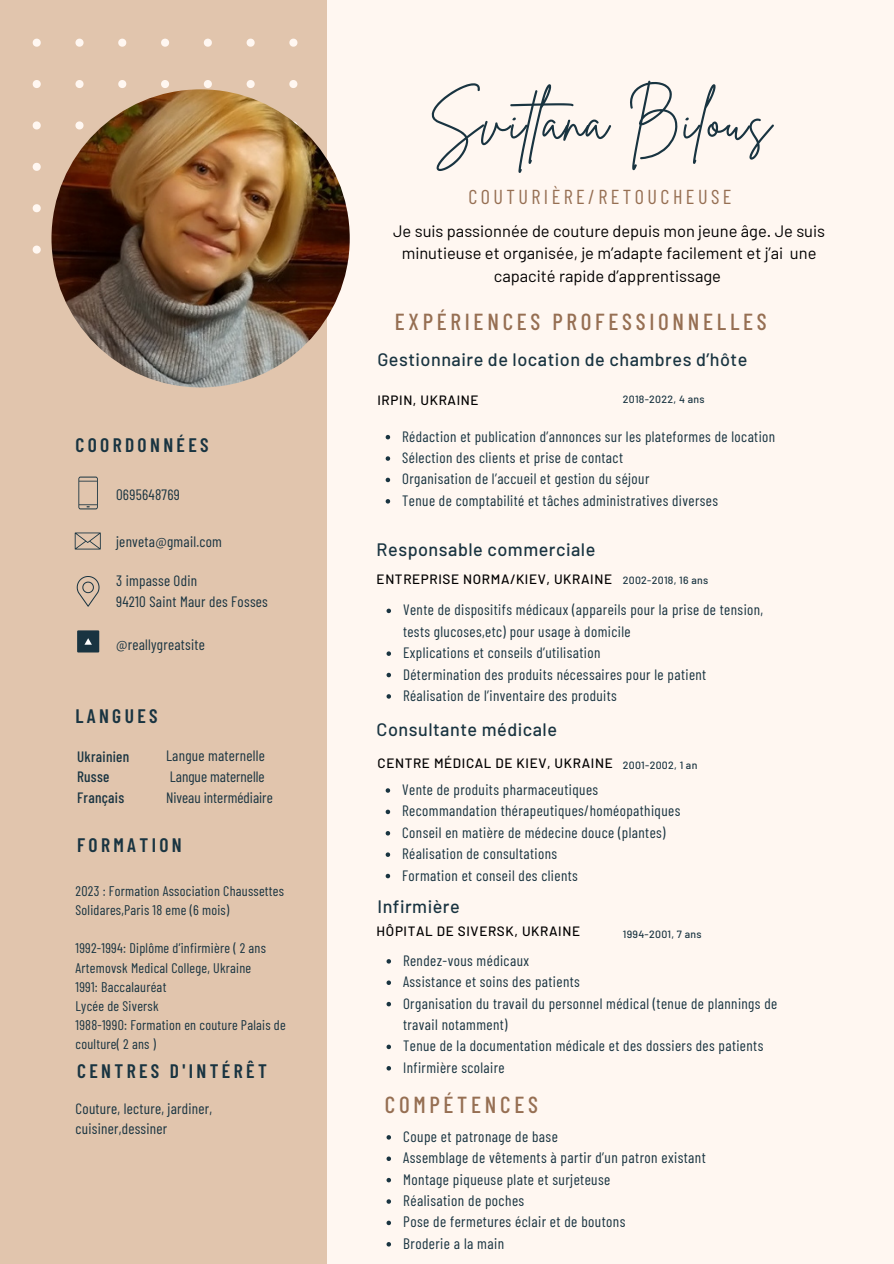
<style>
.page{position:relative;width:894px;height:1264px;background:#fff}
.page>*{position:absolute;margin:0;border:0;box-sizing:border-box;transform-origin:0 0}
.t1{font:56.25px "Brittany Signature";letter-spacing:.02em;color:#193441}
.t2{font:500 23.1px "Barlow Condensed";letter-spacing:.16em;color:#966f53}
.t3{font:20.1px "Barlow Condensed";letter-spacing:.17em;color:#966f53}
.t4{font:600 19.5px "Barlow Condensed";letter-spacing:.17em;color:#193441}
.t5{font:500 18px "Barlow";letter-spacing:.03em;color:#193441}
.t6{font:16.5px/22.5px "Barlow";color:#000;text-align:center}
.t7{font:15.15px "Barlow Condensed";letter-spacing:.03em;color:#193441}
.t8{font:15px/21.3px "Barlow Condensed";letter-spacing:.03em;color:#193441}
.t9{font:15px "Barlow Condensed";color:#193441}
.t10{font:500 15px "Barlow Condensed";letter-spacing:.02em;color:#193441}
.t11{font:13.95px/19.2px "Barlow Condensed";letter-spacing:.02em;color:#193441}
.t12{font:500 13.5px "Barlow";letter-spacing:.045em;color:#000}
.t13{font:500 10.5px "Barlow";letter-spacing:.03em;color:#193441}
</style>
<div class="page">
<div style="left:0;top:0;width:893px;height:1263px;background:#fff7f1"></div>
<div style="left:0;top:0;width:326px;height:1263px;background:#e1c5ad"></div>
<svg style="left:32px;top:39px;width:265px;height:215px"></svg>
<img style="left:51px;top:89px;width:298px;height:298px;border-radius:50%">
<svg style="left:77px;top:576px;width:22px;height:30px"></svg>
<svg style="left:75px;top:532px;width:26px;height:17px"></svg>
<svg style="left:78px;top:476px;width:19px;height:33px"></svg>
<div style="left:77px;top:630px;width:22px;height:22px;background:#193441"></div>
<svg style="left:85px;top:638px;width:7px;height:6px"></svg>
<svg style="left:386px;top:1135px;width:5px;height:4px"></svg>
<svg style="left:386px;top:1156px;width:5px;height:4px"></svg>
<svg style="left:386px;top:1177px;width:5px;height:5px"></svg>
<svg style="left:386px;top:1199px;width:5px;height:4px"></svg>
<svg style="left:386px;top:1220px;width:5px;height:5px"></svg>
<svg style="left:386px;top:1242px;width:5px;height:4px"></svg>
<svg style="left:385px;top:435px;width:5px;height:4px"></svg>
<svg style="left:385px;top:456px;width:5px;height:5px"></svg>
<svg style="left:385px;top:477px;width:5px;height:5px"></svg>
<svg style="left:385px;top:499px;width:5px;height:4px"></svg>
<svg style="left:385px;top:788px;width:5px;height:4px"></svg>
<svg style="left:385px;top:809px;width:5px;height:5px"></svg>
<svg style="left:385px;top:831px;width:5px;height:4px"></svg>
<svg style="left:385px;top:852px;width:5px;height:5px"></svg>
<svg style="left:385px;top:873px;width:5px;height:5px"></svg>
<svg style="left:386px;top:608px;width:5px;height:5px"></svg>
<svg style="left:386px;top:651px;width:5px;height:5px"></svg>
<svg style="left:386px;top:672px;width:5px;height:5px"></svg>
<svg style="left:386px;top:694px;width:5px;height:4px"></svg>
<svg style="left:386px;top:959px;width:5px;height:4px"></svg>
<svg style="left:386px;top:980px;width:5px;height:5px"></svg>
<svg style="left:386px;top:1001px;width:5px;height:5px"></svg>
<svg style="left:386px;top:1044px;width:5px;height:5px"></svg>
<svg style="left:386px;top:1066px;width:5px;height:4px"></svg>
<p class="t4" style="left:75px;top:432px;width:135px">COORDONNÉES</p>
<p class="t8" style="left:116px;top:483px;width:65px">0695648769</p>
<p class="t8" style="left:116px;top:530px;width:107px">jenveta@gmail.com</p>
<p class="t8" style="left:116px;top:569px;width:83px">3 impasse Odin</p>
<p class="t8" style="left:116px;top:590px;width:153px">94210 Saint Maur des Fosses</p>
<p class="t8" style="left:116px;top:633px;width:90px">@reallygreatsite</p>
<p class="t4" style="left:75px;top:703px;width:84px">LANGUES</p>
<p class="t10" style="left:77px;top:747px;width:54px">Ukrainien</p>
<p class="t10" style="left:77px;top:767px;width:34px">Russe</p>
<p class="t10" style="left:77px;top:787px;width:48px">Français</p>
<p class="t8" style="left:166px;top:744px;width:100px">Langue maternelle</p>
<p class="t9" style="left:170px;top:767px;width:96px">Langue maternelle</p>
<p class="t9" style="left:166px;top:787px;width:108px">Niveau intermédiaire</p>
<p class="t4" style="left:77px;top:832px;width:106px">FORMATION</p>
<p class="t11" style="left:75px;top:880px;width:210px">2023 : Formation Association Chaussettes<br>Solidares,Paris 18 eme (6 mois)</p>
<p class="t11" style="left:75px;top:938px;width:192px">1992-1994: Diplôme d’infirmière ( 2 ans</p>
<p class="t11" style="left:75px;top:957px;width:177px">Artemovsk Medical College, Ukraine</p>
<p class="t11" style="left:75px;top:976px;width:92px">1991: Baccalauréat</p>
<p class="t11" style="left:75px;top:995px;width:85px">Lycée de Siversk</p>
<p class="t11" style="left:75px;top:1014px;width:211px">1988-1990: Formation en couture Palais de coulture( 2 ans )</p>
<p class="t4" style="left:77px;top:1058px;width:191px">CENTRES D'INTÉRÊT</p>
<p class="t8" style="left:75px;top:1097px;width:138px;line-height:20.2px">Couture, lecture, jardiner, cuisiner,dessiner</p>
<p class="t1" style="left:429px;top:84px;width:343px">Svitlana Bilous</p>
<p class="t3" style="left:468px;top:184px;width:264px">COUTURIÈRE/RETOUCHEUSE</p>
<p class="t6" style="left:393px;top:219px;width:433px">Je suis passionnée de couture depuis mon jeune âge. Je suis minutieuse et organisée, je m’adapte facilement et j’ai une capacité rapide d’apprentissage</p>
<p class="t2" style="left:395px;top:307px;width:373px">EXPÉRIENCES PROFESSIONNELLES</p>
<p class="t5" style="left:377px;top:348px;width:371px">Gestionnaire de location de chambres d’hôte</p>
<p class="t12" style="left:377px;top:391px;width:103px">IRPIN, UKRAINE</p>
<p class="t13" style="left:622px;top:393px;width:83px">2018-2022, 4 ans</p>
<p class="t8" style="left:402px;top:425px;width:374px">Rédaction et publication d’annonces sur les plateformes de location</p>
<p class="t8" style="left:402px;top:446px;width:222px">Sélection des clients et prise de contact</p>
<p class="t8" style="left:402px;top:468px;width:249px">Organisation de l’accueil et gestion du séjour</p>
<p class="t8" style="left:402px;top:489px;width:317px">Tenue de comptabilité et tâches administratives diverses</p>
<p class="t5" style="left:376px;top:537px;width:220px">Responsable commerciale</p>
<p class="t12" style="left:376px;top:570px;width:237px">ENTREPRISE NORMA/KIEV, UKRAINE</p>
<p class="t8" style="left:403px;top:598px;width:361px">Vente de dispositifs médicaux (appareils pour la prise de tension, tests glucoses,etc) pour usage à domicile</p>
<p class="t8" style="left:403px;top:641px;width:199px">Explications et conseils d’utilisation</p>
<p class="t8" style="left:403px;top:663px;width:305px">Détermination des produits nécessaires pour le patient</p>
<p class="t8" style="left:403px;top:684px;width:215px">Réalisation de l’inventaire des produits</p>
<p class="t13" style="left:622px;top:573px;width:87px">2002-2018, 16 ans</p>
<p class="t5" style="left:376px;top:718px;width:182px">Consultante médicale</p>
<p class="t12" style="left:377px;top:754px;width:237px">CENTRE MÉDICAL DE KIEV, UKRAINE</p>
<p class="t13" style="left:622px;top:758px;width:76px">2001-2002, 1 an</p>
<p class="t8" style="left:402px;top:778px;width:197px">Vente de produits pharmaceutiques</p>
<p class="t8" style="left:402px;top:799px;width:280px">Recommandation thérapeutiques/homéopathiques</p>
<p class="t8" style="left:402px;top:821px;width:265px">Conseil en matière de médecine douce (plantes)</p>
<p class="t8" style="left:402px;top:842px;width:156px">Réalisation de consultations</p>
<p class="t8" style="left:402px;top:863px;width:177px">Formation et conseil des clients</p>
<p class="t5" style="left:377px;top:895px;width:84px">Infirmière</p>
<p class="t12" style="left:376px;top:922px;width:205px">HÔPITAL DE SIVERSK, UKRAINE</p>
<p class="t13" style="left:622px;top:927px;width:80px">1994-2001, 7 ans</p>
<p class="t8" style="left:403px;top:949px;width:128px">Rendez-vous médicaux</p>
<p class="t8" style="left:403px;top:970px;width:178px">Assistance et soins des patients</p>
<p class="t8" style="left:403px;top:991px;width:375px">Organisation du travail du personnel médical (tenue de plannings de travail notamment)</p>
<p class="t8" style="left:403px;top:1034px;width:362px">Tenue de la documentation médicale et des dossiers des patients</p>
<p class="t8" style="left:403px;top:1056px;width:103px">Infirmière scolaire</p>
<p class="t2" style="left:385px;top:1089px;width:155px">COMPÉTENCES</p>
<p class="t7" style="left:403px;top:1126px;width:156px">Coupe et patronage de base</p>
<p class="t7" style="left:403px;top:1148px;width:304px">Assemblage de vêtements à partir d’un patron existant</p>
<p class="t7" style="left:403px;top:1169px;width:208px">Montage piqueuse plate et surjeteuse</p>
<p class="t7" style="left:403px;top:1190px;width:122px">Réalisation de poches</p>
<p class="t7" style="left:403px;top:1212px;width:223px">Pose de fermetures éclair et de boutons</p>
<p class="t7" style="left:403px;top:1233px;width:102px">Broderie a la main</p>
</div>
